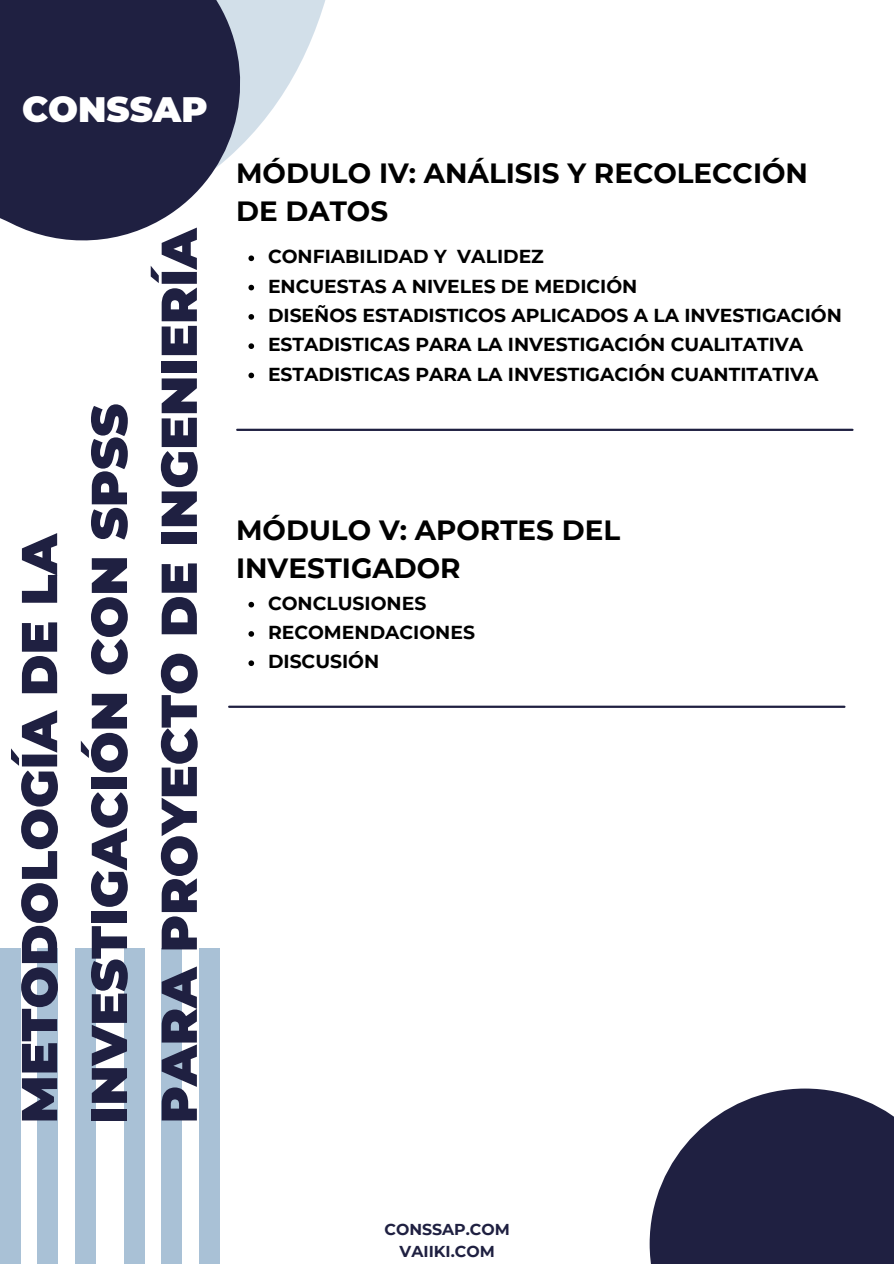
<style>
.page{position:relative;width:894px;height:1264px;background:#fff}
.page>*{position:absolute;margin:0;border:0;box-sizing:border-box;transform-origin:0 0}
.t1{font:900 50.25px "Montserrat";color:#1f2041}
.t2{font:900 35.25px "Montserrat";color:#fff}
.t3{font:700 27.75px/38.2px "Montserrat";color:#000}
.t4{font:700 18.75px "Montserrat";color:#000}
.t5{font:700 15.75px "Montserrat";color:#1f2041}
</style>
<div class="page">
<div style="left:649px;top:1088px;width:244px;height:175px;background:#1f2041"></div>
<svg style="left:236px;top:0;width:618px;height:431px"></svg>
<svg style="left:0;top:0;width:272px;height:325px;fill:#1f2041"></svg>
<div style="left:0;top:948px;width:20px;height:315px;background:#a9c1d6"></div>
<div style="left:38px;top:948px;width:20px;height:315px;background:#a9c1d6"></div>
<div style="left:76px;top:948px;width:20px;height:315px;background:#a9c1d6"></div>
<div style="left:124px;top:948px;width:20px;height:315px;background:#a9c1d6"></div>
<div style="left:162px;top:948px;width:20px;height:315px;background:#a9c1d6"></div>
<div style="left:200px;top:948px;width:20px;height:315px;background:#a9c1d6"></div>
<hr style="left:237px;top:428px;width:615px;height:3px;background:#1f2041">
<svg style="left:248px;top:255px;width:6px;height:6px"></svg>
<svg style="left:248px;top:285px;width:6px;height:5px"></svg>
<svg style="left:248px;top:314px;width:6px;height:6px"></svg>
<svg style="left:248px;top:343px;width:6px;height:6px"></svg>
<svg style="left:248px;top:372px;width:6px;height:6px"></svg>
<hr style="left:229px;top:705px;width:615px;height:3px;background:#1f2041">
<svg style="left:248px;top:602px;width:6px;height:5px"></svg>
<svg style="left:248px;top:631px;width:6px;height:5px"></svg>
<svg style="left:248px;top:660px;width:6px;height:6px"></svg>
<p class="t2" style="left:22px;top:88px;width:187px">CONSSAP</p>
<p class="t1" style="left:8px;top:1123px;width:592px;rotate:-90deg">METODOLOGÍA DE LA</p>
<p class="t1" style="left:78px;top:1123px;width:721px;rotate:-90deg">INVESTIGACIÓN CON SPSS</p>
<p class="t1" style="left:148px;top:1123px;width:898px;rotate:-90deg">PARA PROYECTO DE INGENIERÍA</p>
<p class="t3" style="left:236px;top:154px;width:573px">MÓDULO IV: ANÁLISIS Y RECOLECCIÓN<br>DE DATOS</p>
<p class="t4" style="left:268px;top:245px;width:277px">CONFIABILIDAD Y VALIDEZ</p>
<p class="t4" style="left:268px;top:274px;width:371px">ENCUESTAS A NIVELES DE MEDICIÓN</p>
<p class="t4" style="left:268px;top:304px;width:575px">DISEÑOS ESTADISTICOS APLICADOS A LA INVESTIGACIÓN</p>
<p class="t4" style="left:268px;top:333px;width:536px">ESTADISTICAS PARA LA INVESTIGACIÓN CUALITATIVA</p>
<p class="t4" style="left:268px;top:362px;width:552px">ESTADISTICAS PARA LA INVESTIGACIÓN CUANTITATIVA</p>
<p class="t3" style="left:236px;top:511px;width:385px">MÓDULO V: APORTES DEL<br>INVESTIGADOR</p>
<p class="t4" style="left:268px;top:591px;width:160px">CONCLUSIONES</p>
<p class="t4" style="left:268px;top:621px;width:208px">RECOMENDACIONES</p>
<p class="t4" style="left:268px;top:650px;width:113px">DISCUSIÓN</p>
<p class="t5" style="left:384px;top:1220px;width:127px">CONSSAP.COM</p>
<p class="t5" style="left:399px;top:1241px;width:97px">VAIIKI.COM</p>
</div>
